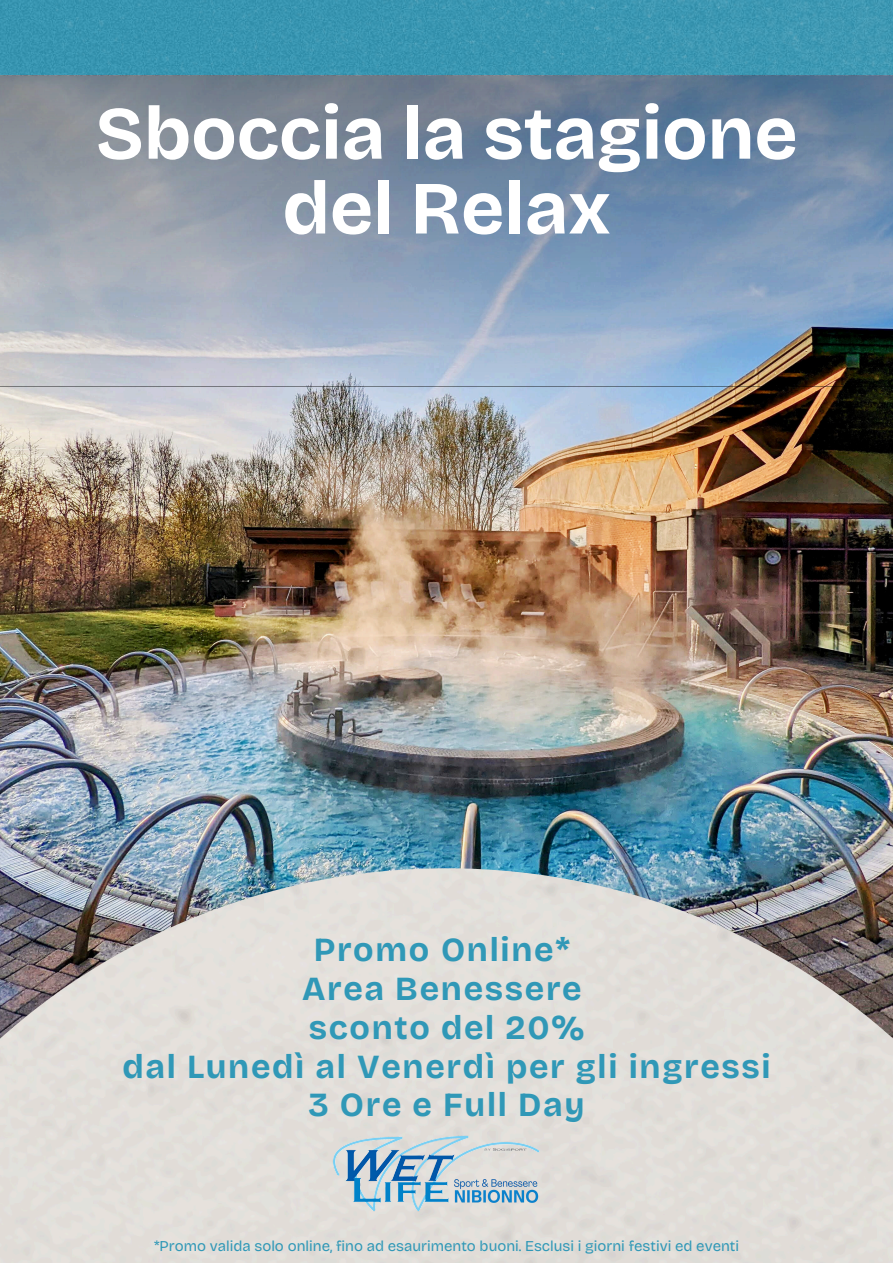
<style>
.page{position:relative;width:893px;height:1263px;background:#fff}
.page>*{position:absolute;margin:0;border:0;box-sizing:border-box;transform-origin:0 0}
.t1{font:700 75px/74.8px "Bricolage Grotesque";color:#fff;text-align:center}
.t2{font:700 33.75px/38.8px "Bricolage Grotesque";letter-spacing:.05em;color:#3098b7;text-align:center}
.t3{font:15px "Bricolage Grotesque";color:#3098b7}
</style>
<div class="page">
<img style="left:0;top:386px;width:893px;height:482px">
<img style="left:0;top:868px;width:893px;height:395px">
<img style="left:324px;top:1127px;width:245px;height:94px">
<svg style="left:0;top:75px;width:893px;height:311px;background:#8798ad"></svg>
<div style="left:0;top:0;width:893px;height:75px;background:#3a96b2"></div>
<p class="t1" style="left:95px;top:96px;width:704px">Sboccia la stagione del Relax</p>
<p class="t2" style="left:123px;top:930px;width:649px">Promo Online*<br>Area Benessere<br>sconto del 20%<br>dal Lunedì al Venerdì per gli ingressi<br>3 Ore e Full Day</p>
<h2 class="t3" style="left:154px;top:1237px;width:586px">*Promo valida solo online, fino ad esaurimento buoni. Esclusi i giorni festivi ed eventi</h2>
</div>
